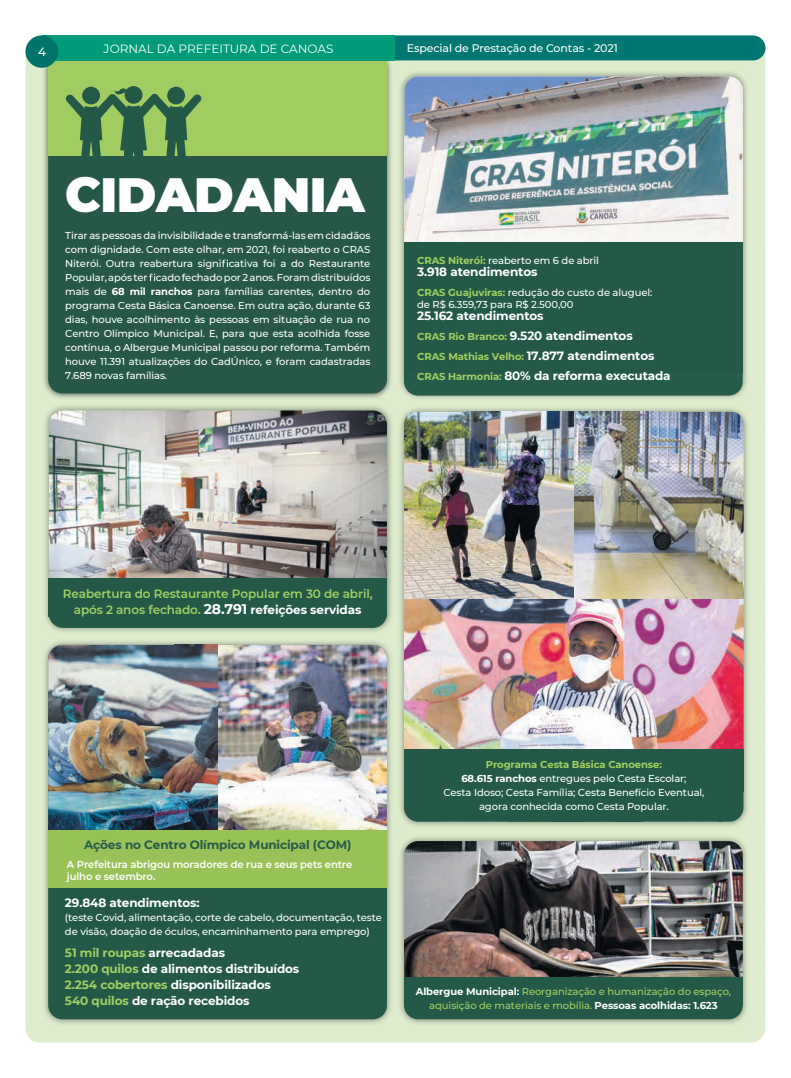
<style>
.page{position:relative;width:791px;height:1078px;background:#fff}
.page>*{position:absolute;margin:0;border:0;box-sizing:border-box;transform-origin:0 0}
.t1{font:900 48px "Montserrat";letter-spacing:-.01em;color:#fff}
.t2{font:700 12px/20px "Montserrat";letter-spacing:-.01em;color:#fff}
.t3{font:600 12px/16px "Montserrat";letter-spacing:-.01em;color:#a2cf62;text-align:center}
.t4{font:700 12px "Montserrat";letter-spacing:-.01em;color:#255b49}
.t5{font:12px "Montserrat";color:#fff}
.t6{font:500 12px "Montserrat";color:#fff}
.t7{font:500 11px "Montserrat";letter-spacing:-.01em;color:#fff}
.t8{font:500 10px/14px "Montserrat";letter-spacing:-.01em;color:#fff}
.t9{font:500 10px/14px "Montserrat";letter-spacing:-.01em;color:#a2cf62;text-align:center}
.t10{font:600 10px/12px "Montserrat";letter-spacing:-.01em;color:#fff}
.s1{font-weight:700}
.s2{font-weight:700;color:#a2cf62}
.s3{font-size:10px;color:#a2cf62}
.s4{font-weight:700;font-size:14px;color:#fff}
.s5{font-weight:700;color:#fff}
.s6{color:#a2cf62}
</style>
<div class="page">
<div style="left:26px;top:35px;width:739px;height:1007px;background:#dfedce;border-radius:14px"></div>
<img style="left:45px;top:406px;width:347px;height:226px">
<img style="left:49px;top:410px;width:338px;height:168px">
<img style="left:400px;top:408px;width:348px;height:418px">
<img style="left:404px;top:598px;width:340px;height:223px">
<img style="left:44px;top:641px;width:347px;height:383px">
<div style="left:48px;top:644px;width:339px;height:375px;background:#245948;border-radius:14px"></div>
<img style="left:43px;top:60px;width:350px;height:339px">
<div style="left:48px;top:55px;width:339px;height:338px;background:#275847;border-radius:14px"></div>
<svg style="left:222px;top:259px;width:6px;height:8px"></svg>
<svg style="left:149px;top:273px;width:6px;height:8px"></svg>
<div style="left:48px;top:41px;width:339px;height:114px;background:#a1cc61"></div>
<img style="left:218px;top:644px;width:169px;height:185px">
<img style="left:48px;top:644px;width:126px;height:185px">
<img style="left:174px;top:644px;width:44px;height:185px">
<img style="left:659px;top:412px;width:85px;height:138px">
<img style="left:404px;top:412px;width:255px;height:138px">
<img style="left:574px;top:550px;width:170px;height:48px">
<img style="left:404px;top:412px;width:170px;height:186px;border-radius:12px">
<img style="left:404px;top:545px;width:63px;height:53px">
<img style="left:467px;top:412px;width:107px;height:186px">
<div style="left:49px;top:585px;width:338px;height:42px;background:#245948;border-radius:14px"></div>
<div style="left:49px;top:578px;width:338px;height:38px;background:#245948"></div>
<div style="left:404px;top:779px;width:340px;height:42px;background:#245948;border-radius:14px"></div>
<div style="left:404px;top:749px;width:340px;height:42px;background:#245948"></div>
<img style="left:400px;top:72px;width:347px;height:327px">
<img style="left:404px;top:76px;width:339px;height:166px">
<div style="left:404px;top:353px;width:339px;height:42px;background:#255b49;border-radius:14px"></div>
<div style="left:404px;top:242px;width:339px;height:131px;background:#245948"></div>
<img style="left:400px;top:837px;width:347px;height:187px">
<img style="left:404px;top:840px;width:339px;height:137px">
<div style="left:404px;top:976px;width:339px;height:43px;background:#245948;border-radius:14px"></div>
<div style="left:404px;top:977px;width:339px;height:27px;background:#245948"></div>
<div style="left:48px;top:829px;width:339px;height:58px;background:#98c258"></div>
<svg style="left:65px;top:86px;width:137px;height:70px"></svg>
<div style="left:395px;top:35px;width:370px;height:25px;background:#007772"></div>
<div style="left:42px;top:35px;width:353px;height:25px;background:#009b78"></div>
<div style="left:26px;top:35px;width:32px;height:33px;background:#00736a;border-radius:50%"></div>
<p class="t6" style="left:38px;top:44px;width:10px">4</p>
<p class="t5" style="left:104px;top:40px;width:231px">JORNAL DA PREFEITURA DE CANOAS</p>
<p class="t7" style="left:407px;top:40px;width:212px">Especial de Prestação de Contas - 2021</p>
<h1 class="t1" style="left:65px;top:159px;width:301px">CIDADANIA</h1>
<p class="t8" style="left:65px;top:228px;width:307px;text-align:justify">Tirar as pessoas da invisibilidade e transformá-las em cidadãos com dignidade. Com este olhar, em 2021, foi reaberto o CRAS Niterói. Outra reabertura signi cativa foi a do Restaurante Popular,após ter cadofechadopor2anos.Foramdistribuídos mais de <span class="s1">68 mil ranchos</span> para famílias carentes, dentro do programa Cesta Básica Canoense. Em outra ação, durante 63 dias, houve acolhimento às pessoas em situação de rua no Centro Olímpico Municipal. E, para que esta acolhida fosse contínua, o Albergue Municipal passou por reforma. Também houve 11.391 atualizações do CadÚnico, e foram cadastradas 7.689 novas famílias.</p>
<p class="t8" style="left:417px;top:253px;width:183px"><span class="s2">CRAS Niterói:</span> reaberto em 6 de abril</p>
<p class="t2" style="left:417px;top:261px;width:122px">3.918 atendimentos</p>
<p class="t8" style="left:417px;top:286px;width:237px;line-height:12px"><span class="s2">CRAS Guajuviras:</span> redução do custo de aluguel: de R$ 6.359,73 para R$ 2.500,00</p>
<p class="t2" style="left:417px;top:305px;width:255px">25.162 atendimentos<br><span class="s3">CRAS Rio Branco:</span> 9.520 atendimentos<br><span class="s3">CRAS Mathias Velho:</span> 17.877 atendimentos <span class="s3">CRAS Harmonia:</span> 80% da reforma executada</p>
<p class="t3" style="left:63px;top:585px;width:311px">Reabertura do Restaurante Popular em 30 de abril, após 2 anos fechado. <span class="s4">28.791</span> <span class="s5">refeições servidas</span></p>
<p class="t4" style="left:84px;top:836px;width:269px">Ações no Centro Olímpico Municipal (COM)</p>
<p class="t10" style="left:67px;top:857px;width:287px">A Prefeitura abrigou moradores de rua e seus pets entre julho e setembro.</p>
<p class="t2" style="left:65px;top:891px;width:136px">29.848 atendimentos:</p>
<p class="t8" style="left:65px;top:909px;width:319px">(teste Covid, alimentação, corte de cabelo, documentação, teste de visão, doação de óculos, encaminhamento para emprego)</p>
<p class="t2" style="left:65px;top:943px;width:236px;line-height:16px"><span class="s6">51 mil roupas</span> arrecadadas<br><span class="s6">2.200 quilos</span> de alimentos distribuídos <span class="s6">2.254 cobertores</span> disponibilizados<br><span class="s6">540 quilos</span> de ração recebidos</p>
<p class="t8" style="left:443px;top:756px;width:263px;text-align:center"><span class="s2">Programa Cesta Básica Canoense:<br></span><span class="s1">68.615 ranchos</span> entregues pelo Cesta Escolar;<br>Cesta Idoso; Cesta Família; Cesta Benefício Eventual, agora conhecida como Cesta Popular.</p>
<p class="t9" style="left:416px;top:984px;width:317px"><span class="s5">Albergue Municipal:</span> Reorganização e humanização do espaço, aquisição de materiais e mobília. <span class="s5">Pessoas acolhidas: 1.623</span></p>
</div>
